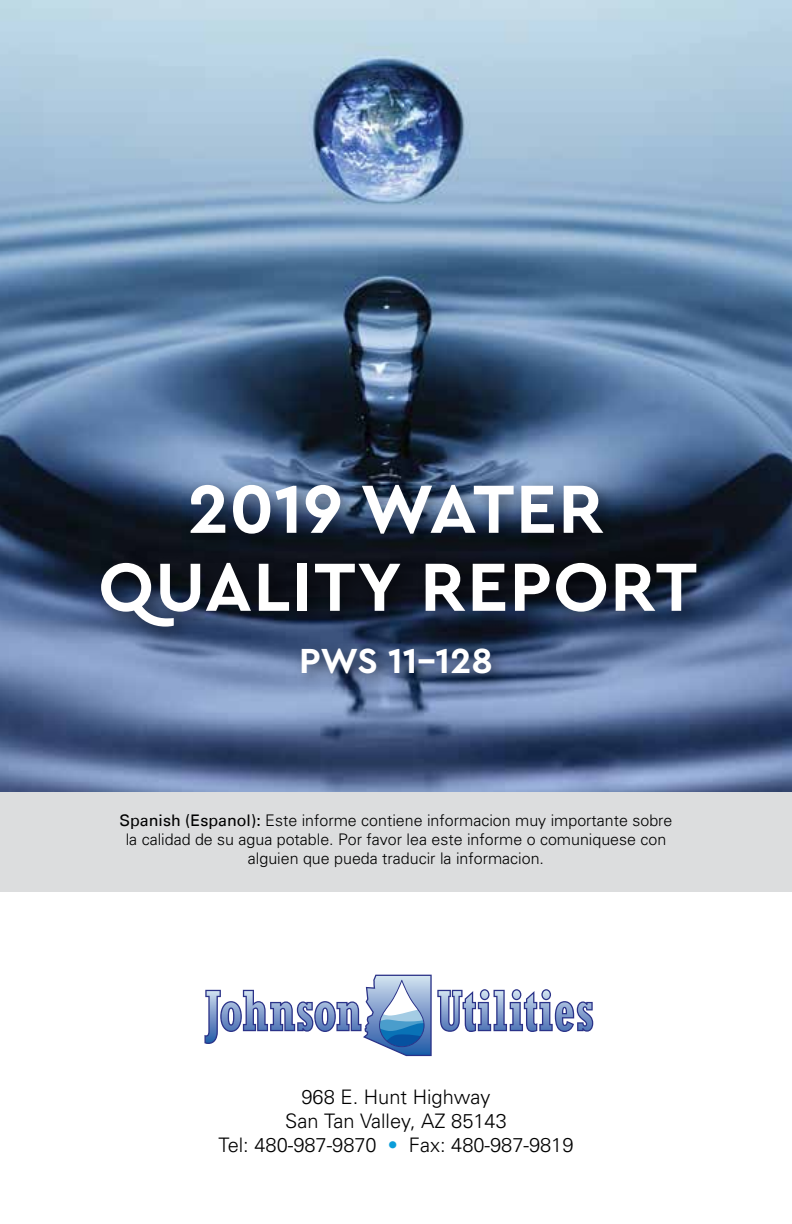
<style>
.page{position:relative;width:792px;height:1224px;background:#fff}
.page>*{position:absolute;margin:0;border:0;box-sizing:border-box;transform-origin:0 0}
.t1{font:700 71.4px/78px "Cera PRO";letter-spacing:.02em;color:#fff;text-align:center}
.t2{font:700 36.4px "Cera PRO";color:#fff}
.t3{font:300 20px/24px "Univers";color:#000;text-align:center}
.t4{font:300 16px/19.2px "Univers";color:#000;text-align:center}
.s1{font-family:"Univers LT";font-weight:400}
.s2{color:#0a9dd9}
</style>
<div class="page">
<div style="left:0;top:792px;width:792px;height:99px;background:#dcddde"></div>
<svg style="left:204px;top:975px;width:389px;height:81px"></svg>
<img style="left:0;top:0;width:792px;height:792px">
<div style="left:92px;top:476px;width:625px;height:219px;background:#000;opacity:.5"></div>
<h1 class="t1" style="left:98px;top:467px;width:600px">2019 WATER<br>QUALITY REPORT</h1>
<h2 class="t2" style="left:299px;top:637px;width:195px">PWS 11-128</h2>
<p class="t4" style="left:119px;top:810px;width:555px"><span class="s1">Spanish (Espanol):</span> Este informe contiene informacion muy importante sobre la calidad de su agua potable. Por favor lea este informe o comuniquese con alguien que pueda traducir la informacion.</p>
<p class="t3" style="left:218px;top:1084px;width:357px">968 E. Hunt Highway<br>San Tan Valley, AZ 85143<br>Tel: 480-987-9870 <span class="s2">•</span> Fax: 480-987-9819</p>
</div>
